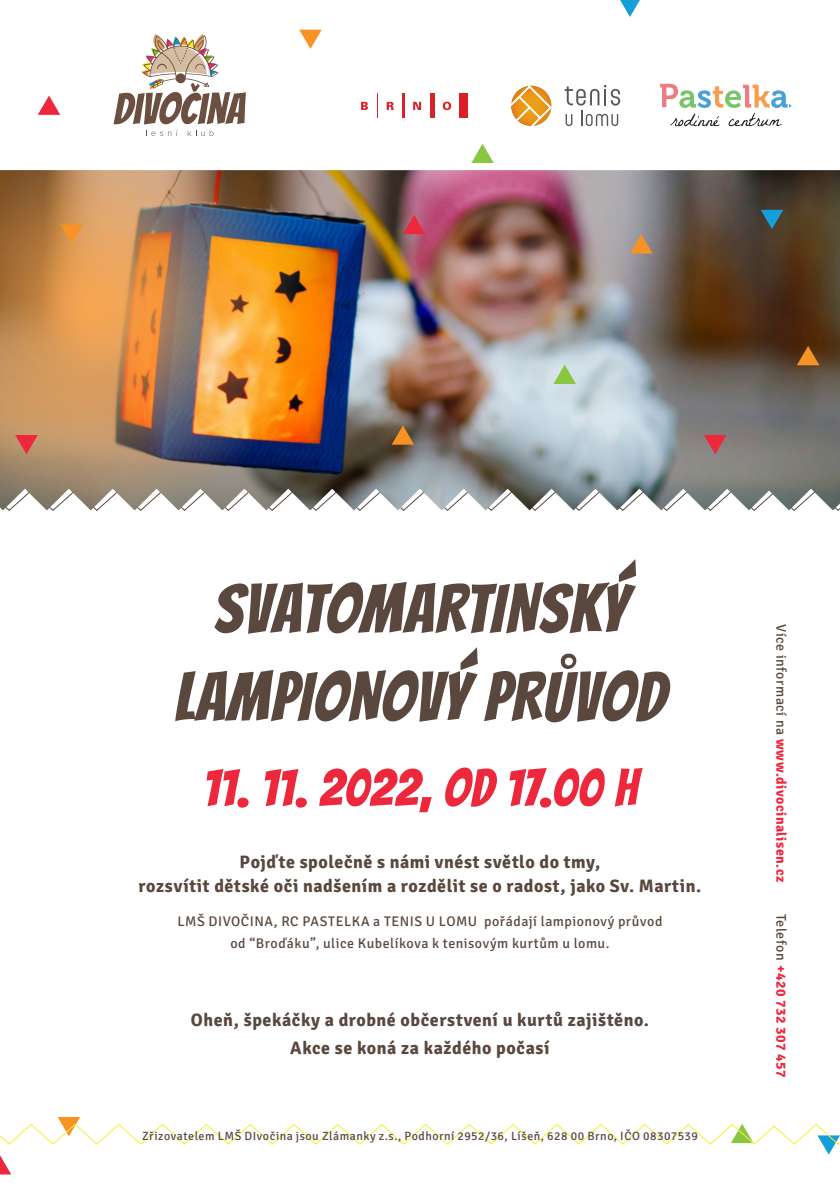
<style>
.page{position:relative;width:840px;height:1191px;background:#fff}
.page>*{position:absolute;margin:0;border:0;box-sizing:border-box;transform-origin:0 0}
.t1{font:68px/88px "Bangers";letter-spacing:.02em;color:#5a483f;text-align:center}
.t2{font:52px "Bangers";letter-spacing:.015em;color:#ed283d}
.t3{font:700 18px/24px "Signika";letter-spacing:.03em;color:#5a483f;text-align:center}
.t4{font:14px/22px "Signika";letter-spacing:.035em;color:#5a483f;text-align:center}
.t5{font:700 14px "Signika";letter-spacing:.035em;color:#ed283d}
.t6{font:12px "Signika";letter-spacing:.04em;color:#5a483f}
.s1{font-weight:400;color:#5a483f}
</style>
<div class="page">
<svg style="left:377px;top:93px;width:1px;height:25px"></svg>
<hr style="left:402px;top:93px;width:2px;height:25px;background:#da2128">
<div style="left:429px;top:93px;width:5px;height:25px;background:#da2128"></div>
<div style="left:459px;top:93px;width:8px;height:25px;background:#da2128"></div>
<svg style="left:442px;top:102px;width:9px;height:8px"></svg>
<svg style="left:413px;top:102px;width:8px;height:8px"></svg>
<svg style="left:386px;top:102px;width:7px;height:8px"></svg>
<svg style="left:361px;top:102px;width:7px;height:8px"></svg>
<svg style="left:0;top:1117px;width:839px;height:57px"></svg>
<svg style="left:2px;top:510px;width:837px;height:1px"></svg>
<svg style="left:299px;top:30px;width:22px;height:19px"></svg>
<svg style="left:38px;top:96px;width:22px;height:19px"></svg>
<svg style="left:660px;top:84px;width:131px;height:42px"></svg>
<img style="left:0;top:170px;width:839px;height:340px">
<svg style="left:511px;top:85px;width:41px;height:41px"></svg>
<svg style="left:564px;top:85px;width:55px;height:41px"></svg>
<svg style="left:113px;top:34px;width:133px;height:90px"></svg>
<svg style="left:146px;top:130px;width:32px;height:6px"></svg>
<svg style="left:187px;top:130px;width:26px;height:6px"></svg>
<svg style="left:60px;top:224px;width:23px;height:20px"></svg>
<svg style="left:391px;top:425px;width:23px;height:19px"></svg>
<svg style="left:796px;top:346px;width:22px;height:19px"></svg>
<svg style="left:629px;top:234px;width:23px;height:19px"></svg>
<svg style="left:402px;top:215px;width:23px;height:19px"></svg>
<svg style="left:15px;top:435px;width:23px;height:19px"></svg>
<svg style="left:703px;top:435px;width:23px;height:19px"></svg>
<svg style="left:760px;top:210px;width:22px;height:19px"></svg>
<svg style="left:620px;top:0;width:19px;height:17px"></svg>
<svg style="left:471px;top:144px;width:22px;height:19px"></svg>
<svg style="left:553px;top:365px;width:22px;height:19px"></svg>
<p class="t1" style="left:174px;top:565px;width:492px">SVATOMARTINSKÝ<br>LAMPIONOVÝ PRŮVOD</p>
<p class="t2" style="left:202px;top:758px;width:436px">11. 11. 2022, od 17.00 h</p>
<p class="t3" style="left:138px;top:848px;width:564px">Pojďte společně s námi vnést světlo do tmy,<br>rozsvítit dětské oči nadšením a rozdělit se o radost, jako Sv. Martin.</p>
<p class="t4" style="left:177px;top:909px;width:486px">LMŠ DIVOČINA, RC PASTELKA a TENIS U LOMU pořádají lampionový průvod od “Broďáku”, ulice Kubelíkova k tenisovým kurtům u lomu.</p>
<p class="t3" style="left:191px;top:1007px;width:459px">Oheň, špekáčky a drobné občerstvení u kurtů zajištěno.</p>
<p class="t3" style="left:290px;top:1035px;width:261px">Akce se koná za každého počasí</p>
<p class="t6" style="left:142px;top:1127px;width:557px">Zřizovatelem LMŠ DIvočina jsou Zlámanky z.s., Podhorní 2952/36, Líšeň, 628 00 Brno, IČO 08307539</p>
<p class="t5" style="left:791px;top:624px;width:260px;rotate:90deg"><span class="s1">Více informací na</span> www.divocinalisen.cz</p>
<p class="t5" style="left:791px;top:913px;width:165px;rotate:90deg"><span class="s1">Telefon</span> +420 732 307 457</p>
</div>
